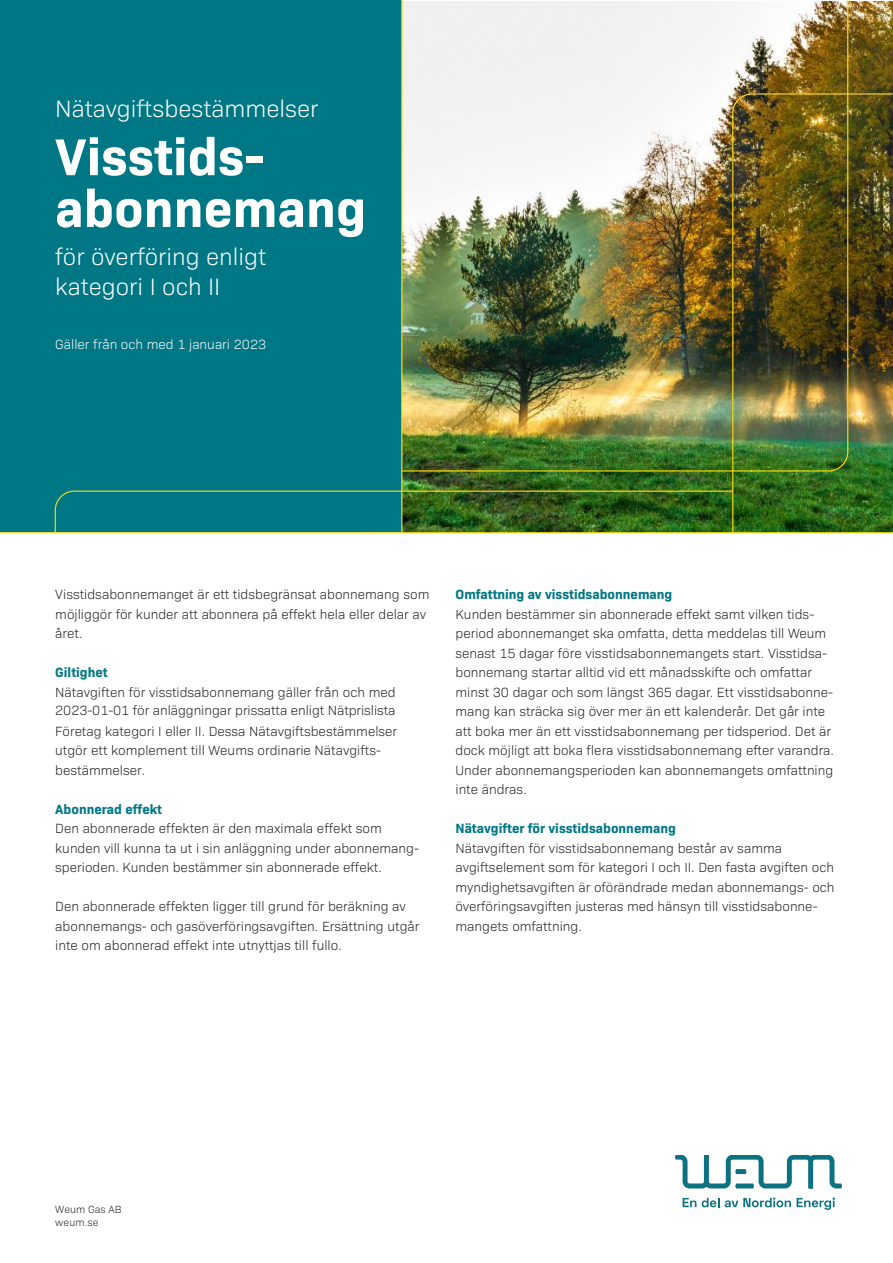
<style>
.page{position:relative;width:893px;height:1263px;background:#fff}
.page>*{position:absolute;margin:0;border:0;box-sizing:border-box;transform-origin:0 0}
.t1{font:700 52.5px/51.8px "Bio Sans";color:#fff}
.t2{font:300 24px/30px "Bio Sans";color:#fff}
.Brödtext_pos{font:300 13.5px/19.5px "Bio Sans";color:#231f20}
.t3{font:700 13.5px "Bio Sans";color:#007785}
.t4{font:300 13.5px "Bio Sans";color:#fff}
.Brödtext_pos-2{font:300 10.5px/13.5px "Bio Sans";color:#231f20}
.s1{font-weight:700;color:#007785}
</style>
<div class="page">
<img style="left:403px;top:1px;width:490px;height:489px">
<div style="left:369px;top:0;width:32px;height:490px;background:#007785"></div>
<div style="left:0;top:0;width:369px;height:532px;background:#007785"></div>
<svg style="left:683px;top:1198px;width:13px;height:9px"></svg>
<svg style="left:702px;top:1198px;width:17px;height:9px"></svg>
<svg style="left:725px;top:1197px;width:66px;height:10px"></svg>
<svg style="left:797px;top:1197px;width:38px;height:13px"></svg>
<svg style="left:675px;top:1155px;width:167px;height:34px"></svg>
<hr style="left:401px;top:0;width:2px;height:532px;background:#ffdb12">
<img style="left:401px;top:0;width:448px;height:472px">
<svg style="left:54px;top:490px;width:678px;height:42px;background:#1d6c4e"></svg>
<img style="left:732px;top:93px;width:161px;height:441px">
<hr style="left:0;top:532px;width:893px;height:1px;background:#ffdb12">
<p class="t2" style="left:55px;top:92px;width:265px">Nätavgiftsbestämmelser</p>
<p class="t1" style="left:55px;top:127px;width:313px">Visstids&shy;abonnemang</p>
<p class="t2" style="left:55px;top:240px;width:212px">för överföring enligt kategori I och II</p>
<p class="t4" style="left:55px;top:335px;width:213px">Gäller från och med 1 januari 2023</p>
<p class="Brödtext_pos" style="left:55px;top:584px;width:376px">Visstidsabonnemanget är ett tidsbegränsat abonnemang som möjliggör för kunder att abonnera på effekt hela eller delar av året.</p>
<p class="Brödtext_pos" style="left:55px;top:661px;width:342px"><span class="s1">Giltighet<br></span>Nätavgiften för visstidsabonnemang gäller från och med</p>
<p class="Brödtext_pos" style="left:55px;top:699px;width:343px">2023-01-01 för anläggningar prissatta enligt Nätprislista Företag kategori I eller II. Dessa Nätavgiftsbestämmelser utgör ett komplement till Weums ordinarie Nätavgifts&shy;bestämmelser.</p>
<p class="Brödtext_pos" style="left:55px;top:798px;width:365px"><span class="s1">Abonnerad effekt<br></span>Den abonnerade effekten är den maximala effekt som kunden vill kunna ta ut i sin anläggning under abonnemang&shy;sperioden. Kunden bestämmer sin abonnerade effekt.</p>
<p class="Brödtext_pos" style="left:55px;top:895px;width:366px">Den abonnerade effekten ligger till grund för beräkning av abonnemangs- och gasöverföringsavgiften. Ersättning utgår inte om abonnerad effekt inte utnyttjas till fullo.</p>
<p class="t3" style="left:455px;top:584px;width:218px">Omfattning av visstidsabonnemang</p>
<p class="Brödtext_pos" style="left:455px;top:603px;width:380px">Kunden bestämmer sin abonnerade effekt samt vilken tids&shy;period abonnemanget ska omfatta, detta meddelas till Weum senast 15 dagar före visstidsabonnemangets start. Visstidsa&shy;bonnemang startar alltid vid ett månadsskifte och omfattar minst 30 dagar och som längst 365 dagar. Ett visstidsabonne&shy;mang kan sträcka sig över mer än ett kalenderår. Det går inte att boka mer än ett visstidsabonnemang per tidsperiod. Det är dock möjligt att boka flera visstidsabonnemang efter varandra.<br>Under abonnemangsperioden kan abonnemangets omfattning inte ändras.</p>
<p class="t3" style="left:455px;top:818px;width:222px">Nätavgifter för visstidsabonnemang</p>
<p class="Brödtext_pos" style="left:455px;top:837px;width:381px">Nätavgiften för visstidsabonnemang består av samma avgiftselement som för kategori I och II. Den fasta avgiften och myndighetsavgiften är oförändrade medan abonnemangs- och överföringsavgiften justeras med hänsyn till visstidsabonne&shy;mangets omfattning.</p>
<p class="Brödtext_pos-2" style="left:55px;top:1202px;width:68px">Weum Gas AB weum.se</p>
</div>
